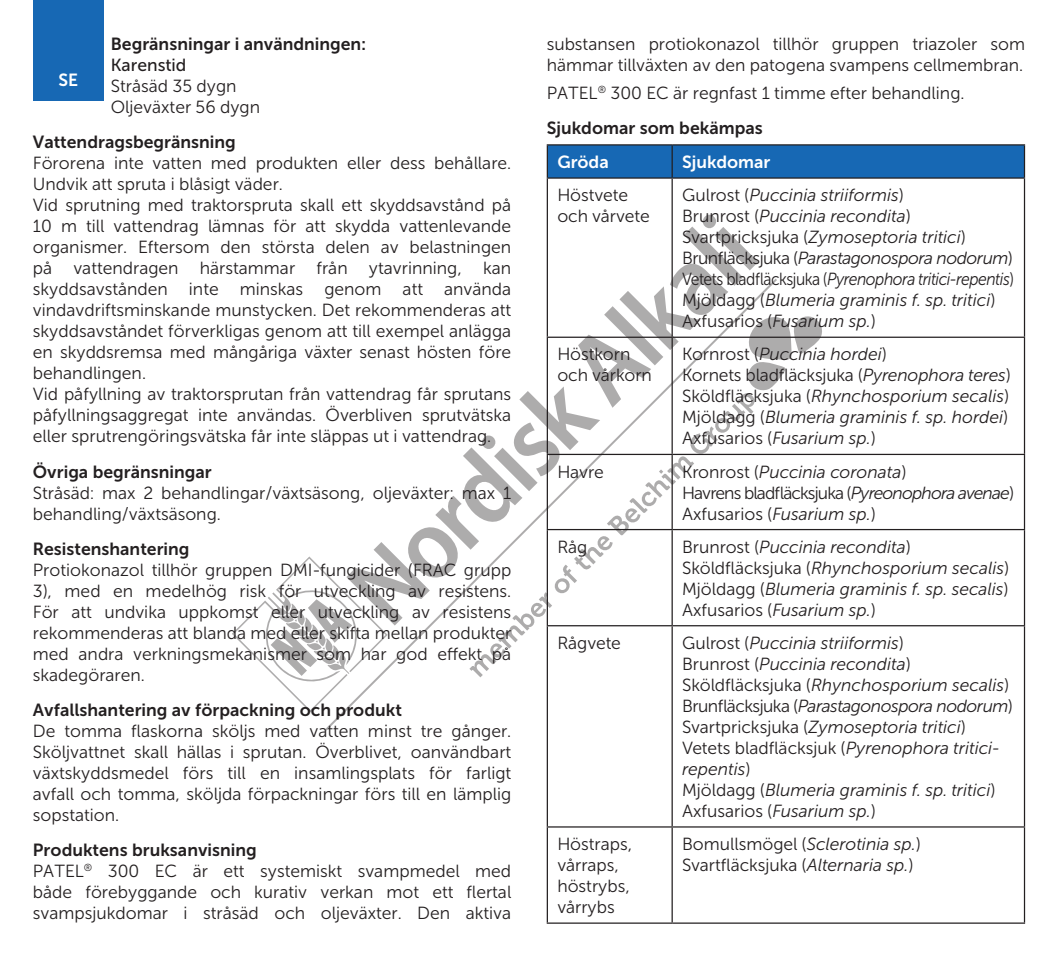
<style>
.page{position:relative;width:1062px;height:969px;background:#fff}
.page>*{position:absolute;margin:0;border:0;box-sizing:border-box;transform-origin:0 0}
.t1{font:17.5px/21px "Museo Sans Cyrl 300";color:#231f20}
.t2{font:italic 17.5px/21px "Museo Sans Cyrl 300";color:#231f20}
.t3{font:17.5px "Museo Sans Cyrl 700";color:#231f20}
.t4{font:17.5px/21px "Museo Sans Cyrl 300";letter-spacing:-.05em;color:#231f20}
.t5{font:17.5px "Museo Sans Cyrl 700";color:#fff}
.t6{font:17.5px "Museo Sans Cyrl 500";color:#231f20}
.s1{font-style:normal}
.s2{font-style:italic}
</style>
<div class="page">
<div style="left:548px;top:145px;width:476px;height:32px;background:#1768b4"></div>
<hr style="left:547px;top:144px;width:125px;height:1px;background:#231f20">
<hr style="left:547px;top:145px;width:1px;height:32px;background:#231f20">
<hr style="left:672px;top:144px;width:353px;height:1px;background:#231f20">
<hr style="left:671px;top:145px;width:2px;height:32px;background:#231f20">
<hr style="left:1024px;top:145px;width:1px;height:32px;background:#231f20">
<hr style="left:547px;top:177px;width:125px;height:2px;background:#231f20">
<hr style="left:547px;top:179px;width:1px;height:157px;background:#231f20">
<hr style="left:672px;top:177px;width:353px;height:2px;background:#231f20">
<hr style="left:671px;top:179px;width:2px;height:157px;background:#231f20">
<hr style="left:1024px;top:179px;width:1px;height:157px;background:#231f20">
<hr style="left:672px;top:336px;width:353px;height:2px;background:#231f20">
<hr style="left:1024px;top:338px;width:1px;height:116px;background:#231f20">
<hr style="left:672px;top:454px;width:353px;height:1px;background:#231f20">
<hr style="left:1024px;top:455px;width:1px;height:74px;background:#231f20">
<hr style="left:672px;top:529px;width:353px;height:1px;background:#231f20">
<hr style="left:1024px;top:530px;width:1px;height:95px;background:#231f20">
<hr style="left:547px;top:626px;width:1px;height:200px;background:#231f20">
<hr style="left:672px;top:625px;width:353px;height:1px;background:#231f20">
<hr style="left:671px;top:626px;width:2px;height:200px;background:#231f20">
<hr style="left:1024px;top:626px;width:1px;height:200px;background:#231f20">
<hr style="left:547px;top:826px;width:125px;height:1px;background:#231f20">
<hr style="left:547px;top:827px;width:1px;height:95px;background:#231f20">
<hr style="left:672px;top:826px;width:353px;height:1px;background:#231f20">
<hr style="left:671px;top:827px;width:2px;height:95px;background:#231f20">
<hr style="left:1024px;top:827px;width:1px;height:95px;background:#231f20">
<hr style="left:547px;top:922px;width:125px;height:1px;background:#231f20">
<hr style="left:672px;top:922px;width:353px;height:1px;background:#231f20">
<div style="left:33px;top:0;width:71px;height:101px;background:#1768b4"></div>
<svg style="left:232px;top:212px;width:599px;height:500px"></svg>
<p class="t3" style="left:111px;top:34px;width:257px">Begränsningar i användningen:</p>
<p class="t6" style="left:111px;top:55px;width:77px">Karenstid</p>
<p class="t1" style="left:111px;top:76px;width:151px">Stråsäd 35 dygn<br>Oljeväxter 56 dygn</p>
<p class="t3" style="left:33px;top:132px;width:204px">Vattendragsbegränsning</p>
<p class="t1" style="left:33px;top:153px;width:480px">Förorena inte vatten med produkten eller dess behållare.<br>Undvik att spruta i blåsigt väder.<br>Vid sprutning med traktorspruta skall ett skyddsavstånd på 10 m till vattendrag lämnas för att skydda vattenlevande organismer. Eftersom den största delen av belastningen på vattendragen härstammar från ytavrinning, kan skyddsavstånden inte minskas genom att använda vindavdriftsminskande munstycken. Det rekommenderas att skyddsavståndet förverkligas genom att till exempel anlägga en skyddsremsa med mångåriga växter senast hösten före behandlingen.<br>Vid påfyllning av traktorsprutan från vattendrag får sprutans påfyllningsaggregat inte användas. Överbliven sprutvätska eller sprutrengöringsvätska får inte släppas ut i vattendrag.</p>
<p class="t3" style="left:33px;top:462px;width:180px">Övriga begränsningar</p>
<p class="t1" style="left:33px;top:482px;width:480px">Stråsäd: max 2 behandlingar/växtsäsong, oljeväxter: max 1 behandling/växtsäsong.</p>
<p class="t3" style="left:33px;top:539px;width:158px">Resistenshantering</p>
<p class="t1" style="left:33px;top:559px;width:480px;text-align:justify">Protiokonazol tillhör gruppen DMI-fungicider (FRAC grupp 3), med en medelhög risk för utveckling av resistens.<br>För att undvika uppkomst eller utveckling av resistens rekommenderas att blanda med eller skifta mellan produkter med andra verkningsmekanismer som har god effekt på skadegöraren.</p>
<p class="t3" style="left:33px;top:700px;width:370px">Avfallshantering av förpackning och produkt</p>
<p class="t1" style="left:33px;top:720px;width:480px;text-align:justify">De tomma flaskorna sköljs med vatten minst tre gånger.<br>Sköljvattnet skall hällas i sprutan. Överblivet, oanvändbart växtskyddsmedel förs till en insamlingsplats för farligt avfall och tomma, sköljda förpackningar förs till en lämplig sopstation.</p>
<p class="t3" style="left:33px;top:840px;width:225px">Produktens bruksanvisning</p>
<p class="t1" style="left:33px;top:860px;width:480px;text-align:justify">PATEL<sup>®</sup> 300 EC är ett systemiskt svampmedel med både förebyggande och kurativ verkan mot ett flertal svampsjukdomar i stråsäd och oljeväxter. Den aktiva</p>
<p class="t5" style="left:58px;top:71px;width:21px">SE</p>
<p class="t1" style="left:547px;top:34px;width:480px">substansen protiokonazol tillhör gruppen triazoler som hämmar tillväxten av den patogena svampens cellmembran.</p>
<p class="t1" style="left:547px;top:83px;width:419px">PATEL<sup>®</sup> 300 EC är regnfast 1 timme efter behandling.</p>
<p class="t3" style="left:547px;top:118px;width:218px">Sjukdomar som bekämpas</p>
<p class="t5" style="left:557px;top:152px;width:53px">Gröda</p>
<p class="t5" style="left:682px;top:152px;width:90px">Sjukdomar</p>
<p class="t1" style="left:557px;top:185px;width:94px">Höstvete och vårvete</p>
<p class="t2" style="left:682px;top:185px;width:333px"><span class="s1">Gulrost (</span>Puccinia striiformis<span class="s1">)<br>Brunrost (</span>Puccinia recondita<span class="s1">)<br>Svartpricksjuka (</span>Zymoseptoria tritici<span class="s1">)<br>Brunfläcksjuka (</span>Parastagonospora nodorum<span class="s1">)<br>Vetets bladfläcksjuka (</span>Pyrenophora tritici-repentis<span class="s1">)<br>Mjöldagg (</span>Blumeria graminis f. sp. tritici<span class="s1">)<br>Axfusarios (</span>Fusarium sp.<span class="s1">)</span></p>
<p class="t1" style="left:557px;top:344px;width:96px">Höstkorn och vårkorn</p>
<p class="t2" style="left:682px;top:344px;width:330px"><span class="s1">Kornrost (</span>Puccinia hordei<span class="s1">)<br>Kornets bladfläcksjuka (</span>Pyrenophora teres<span class="s1">)<br>Sköldfläcksjuka (</span>Rhynchosporium secalis<span class="s1">)<br>Mjöldagg (</span>Blumeria graminis f. sp. hordei<span class="s1">)<br>Axfusarios (</span>Fusarium sp.<span class="s1">)</span></p>
<p class="t1" style="left:557px;top:461px;width:48px">Havre</p>
<p class="t4" style="left:682px;top:461px;width:333px">Kronrost (<span class="s2">Puccinia coronata</span>)<br>Havrens bladfläcksjuka (<span class="s2">Pyreonophora avenae</span>)<br>Axfusarios (<span class="s2">Fusarium sp.</span>)</p>
<p class="t1" style="left:557px;top:536px;width:32px">Råg</p>
<p class="t2" style="left:682px;top:536px;width:328px"><span class="s1">Brunrost (</span>Puccinia recondita<span class="s1">)<br>Sköldfläcksjuka (</span>Rhynchosporium secalis<span class="s1">)<br>Mjöldagg (</span>Blumeria graminis f. sp. secalis<span class="s1">)<br>Axfusarios (</span>Fusarium sp.<span class="s1">)</span></p>
<p class="t1" style="left:557px;top:632px;width:65px">Rågvete</p>
<p class="t2" style="left:682px;top:632px;width:332px"><span class="s1">Gulrost (</span>Puccinia striiformis<span class="s1">)<br>Brunrost (</span>Puccinia recondita<span class="s1">)<br>Sköldfläcksjuka (</span>Rhynchosporium secalis<span class="s1">)<br>Brunfläcksjuka (</span>Parastagonospora nodorum<span class="s1">)<br>Svartpricksjuka (</span>Zymoseptoria tritici<span class="s1">)<br>Vetets bladfläcksjuk (</span>Pyrenophora tritici&shy;repentis<span class="s1">)<br>Mjöldagg (</span>Blumeria graminis f. sp. tritici<span class="s1">)<br>Axfusarios (</span>Fusarium sp.<span class="s1">)</span></p>
<p class="t1" style="left:557px;top:833px;width:76px">Höstraps, vårraps, höstrybs, vårrybs</p>
<p class="t1" style="left:682px;top:833px;width:240px">Bomullsmögel (<span class="s2">Sclerotinia sp.</span>)<br>Svartfläcksjuka (<span class="s2">Alternaria sp.</span>)</p>
</div>
